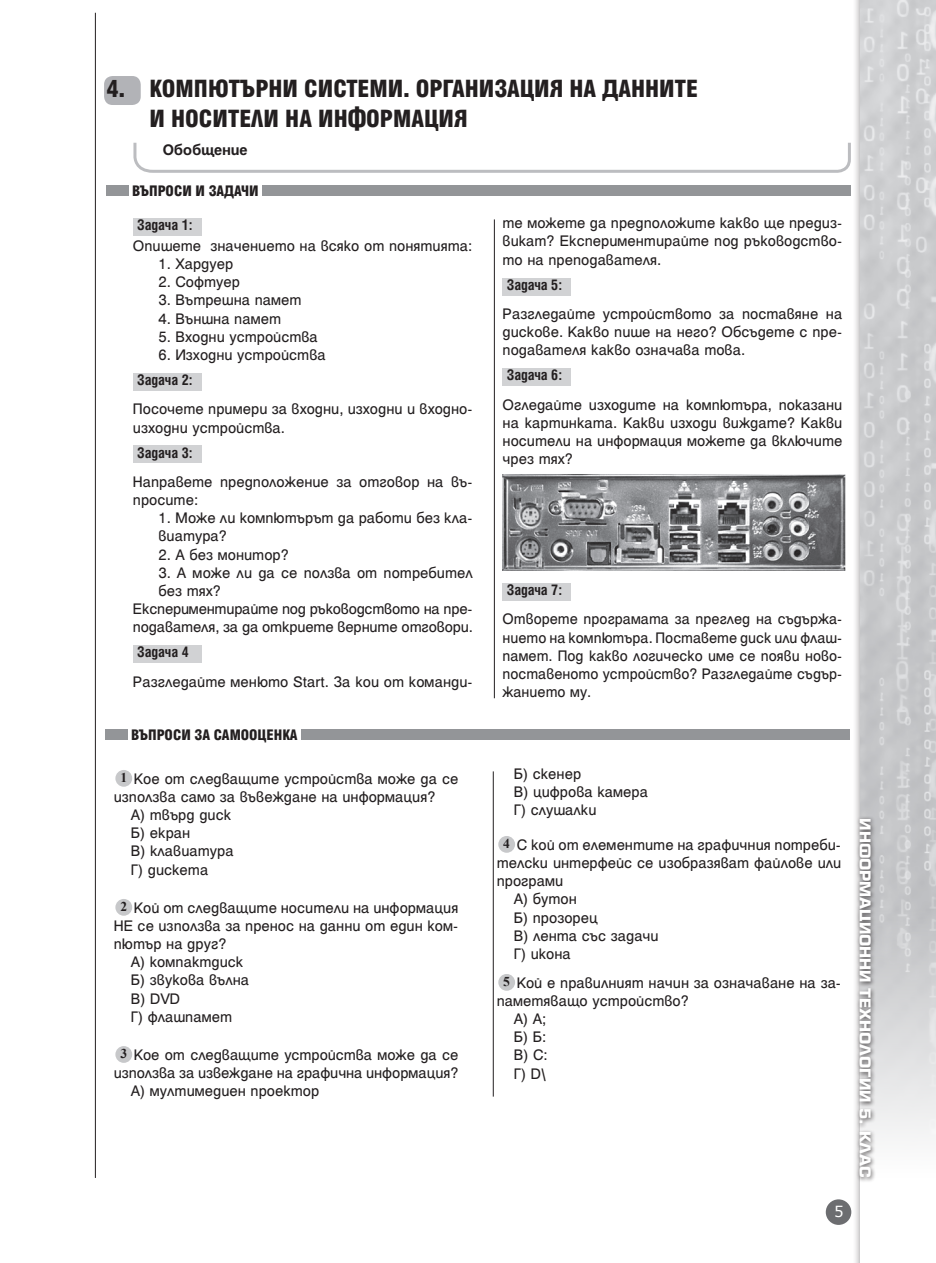
<style>
.page{position:relative;width:936px;height:1263px;background:#fff}
.page>*{position:absolute;margin:0;border:0;box-sizing:border-box;transform-origin:0 0}
.t1{font:900 condensed 27px/29.7px "Helen Bg";color:#231f20}
.t2{font:16.5px/18.1px "Helen Bg";color:#231f20}
.t3{font:700 condensed 16.5px "Helen Bg";letter-spacing:-.01em;color:#231f20}
.t4{font:900 condensed 16.5px "Helen Bg";color:#231f20}
.t5{font:700 16.5px "Helen Bg";letter-spacing:-.01em;color:#231f20}
.t6{font:700 15px "SP Europa";color:#fff}
.t7{font:15px "Verdana";color:#fff}
.s1{font-family:"Times New Roman";font-weight:700;font-size:13.5px}
</style>
<div class="page">
<img style="left:860px;top:0;width:75px;height:1138px">
<div style="left:825px;top:1199px;width:26px;height:26px;background:#6c6d70;border-radius:50%"></div>
<div style="left:855px;top:816px;width:21px;height:367px;background:#231f20;opacity:.75"></div>
<hr style="left:95px;top:13px;width:1px;height:1165px;background:#231f20">
<div style="left:104px;top:76px;width:37px;height:29px;background:#b2b3b7;border-radius:9px"></div>
<div style="left:106px;top:185px;width:22px;height:10px;background:#939598"></div>
<div style="left:262px;top:185px;width:588px;height:10px;background:#939598"></div>
<div style="left:133px;top:218px;width:68px;height:18px;background:#d1d2d4"></div>
<div style="left:133px;top:373px;width:68px;height:18px;background:#d1d2d4"></div>
<div style="left:133px;top:446px;width:68px;height:17px;background:#d1d2d4"></div>
<div style="left:133px;top:645px;width:68px;height:18px;background:#d1d2d4"></div>
<div style="left:502px;top:278px;width:69px;height:17px;background:#d1d2d4"></div>
<div style="left:502px;top:368px;width:69px;height:18px;background:#d1d2d4"></div>
<img style="left:502px;top:474px;width:343px;height:96px">
<div style="left:502px;top:583px;width:69px;height:18px;background:#d1d2d4"></div>
<div style="left:115px;top:770px;width:17px;height:17px;background:#c7c8ca;border-radius:50%"></div>
<div style="left:115px;top:899px;width:17px;height:17px;background:#c7c8ca;border-radius:50%"></div>
<div style="left:115px;top:1046px;width:17px;height:17px;background:#c7c8ca;border-radius:50%"></div>
<div style="left:498px;top:836px;width:17px;height:17px;background:#c7c8ca;border-radius:50%"></div>
<div style="left:498px;top:974px;width:17px;height:17px;background:#c7c8ca;border-radius:50%"></div>
<div style="left:105px;top:729px;width:22px;height:10px;background:#939598"></div>
<div style="left:301px;top:729px;width:548px;height:10px;background:#939598"></div>
<hr style="left:494px;top:219px;width:1px;height:479px;background:#231f20">
<hr style="left:493px;top:771px;width:1px;height:325px;background:#231f20">
<svg style="left:133px;top:142px;width:718px;height:31px"></svg>
<h1 class="t1" style="left:149px;top:74px;width:550px;text-indent:-43px">4. КОМПЮТЪРНИ СИСТЕМИ. ОРГАНИЗАЦИЯ НА ДАННИТЕ<br>И НОСИТЕЛИ НА ИНФОРМАЦИЯ</h1>
<p class="t5" style="left:163px;top:141px;width:86px">Обобщение</p>
<p class="t4" style="left:132px;top:183px;width:128px">ВЪПРОСИ И ЗАДАЧИ</p>
<p class="t3" style="left:137px;top:217px;width:57px">Задача 1:</p>
<p class="t2" style="left:133px;top:236px;width:340px">Опишете значението на всяко от понятията:</p>
<p class="t2" style="left:158px;top:254px;width:76px">1. Хардуер</p>
<p class="t2" style="left:158px;top:273px;width:83px">2. Софтуер</p>
<p class="t2" style="left:158px;top:291px;width:145px">3. Вътрешна памет</p>
<p class="t2" style="left:158px;top:309px;width:124px">4. Външна памет</p>
<p class="t2" style="left:158px;top:327px;width:161px">5. Входни устройства</p>
<p class="t2" style="left:158px;top:345px;width:169px">6. Изходни устройства</p>
<p class="t3" style="left:137px;top:372px;width:57px">Задача 2:</p>
<p class="t2" style="left:133px;top:400px;width:341px">Посочете примери за входни, изходни и входно&shy;изходни устройства.</p>
<p class="t3" style="left:137px;top:444px;width:57px">Задача 3:</p>
<p class="t2" style="left:133px;top:472px;width:341px">Направете предположение за отговор на въ&shy;просите:</p>
<p class="t2" style="left:158px;top:509px;width:316px">1. Може ли компютърът да работи без кла&shy;виатура?</p>
<p class="t2" style="left:158px;top:545px;width:132px">2. А без монитор?</p>
<p class="t2" style="left:158px;top:563px;width:316px">3. А може ли да се ползва от потребител</p>
<p class="t2" style="left:158px;top:581px;width:64px">без тях?</p>
<p class="t2" style="left:133px;top:599px;width:339px">Експериментирайте под ръководството на пре-</p>
<p class="t2" style="left:133px;top:617px;width:341px">подавателя, за да откриете верните отговори.</p>
<p class="t3" style="left:137px;top:644px;width:53px">Задача 4</p>
<p class="t2" style="left:133px;top:672px;width:341px">Разгледайте менюто Start. За кои от команди-</p>
<p class="t4" style="left:131px;top:727px;width:168px">ВЪПРОСИ ЗА САМООЦЕНКА</p>
<p class="t2" style="left:120px;top:769px;width:339px"><span class="s1">1</span> Кое от следващите устройства може да се</p>
<p class="t2" style="left:114px;top:787px;width:323px">използва само за въвеждане на информация?</p>
<p class="t2" style="left:131px;top:805px;width:102px">А) твърд диск</p>
<p class="t2" style="left:131px;top:824px;width:61px">Б) екран</p>
<p class="t2" style="left:131px;top:842px;width:104px">В) клавиатура</p>
<p class="t2" style="left:131px;top:860px;width:79px">Г) дискета</p>
<p class="t2" style="left:120px;top:898px;width:339px"><span class="s1">2</span> Кой от следващите носители на информация</p>
<p class="t2" style="left:114px;top:916px;width:346px">НЕ се използва за пренос на данни от един ком-</p>
<p class="t2" style="left:114px;top:934px;width:114px">пютър на друг?</p>
<p class="t2" style="left:131px;top:953px;width:114px">А) компактдиск</p>
<p class="t2" style="left:131px;top:971px;width:120px">Б) звукова вълна</p>
<p class="t2" style="left:131px;top:989px;width:51px">В) DVD</p>
<p class="t2" style="left:131px;top:1007px;width:103px">Г) флашпамет</p>
<p class="t2" style="left:120px;top:1045px;width:339px"><span class="s1">3</span> Кое от следващите устройства може да се</p>
<p class="t2" style="left:114px;top:1063px;width:346px">използва за извеждане на графична информация?</p>
<p class="t2" style="left:131px;top:1082px;width:190px">А) мултимедиен проектор</p>
<p class="t2" style="left:502px;top:214px;width:341px;text-align:justify">те можете да предположите какво ще предиз&shy;викат? Експериментирайте под ръководство&shy;то на преподавателя.</p>
<p class="t3" style="left:507px;top:276px;width:57px">Задача 5:</p>
<p class="t2" style="left:502px;top:304px;width:341px;text-align:justify">Разгледайте устройството за поставяне на дискове. Какво пише на него? Обсъдете с пре&shy;подавателя какво означава това.</p>
<p class="t3" style="left:507px;top:367px;width:57px">Задача 6:</p>
<p class="t2" style="left:502px;top:395px;width:341px;text-align:justify">Огледайте изходите на компютъра, показани на картинката. Какви изходи виждате? Какви носители на информация можете да включите чрез тях?</p>
<p class="t3" style="left:507px;top:582px;width:57px">Задача 7:</p>
<p class="t2" style="left:502px;top:610px;width:341px;text-align:justify">Отворете програмата за преглед на съдържа&shy;нието на компютъра. Поставете диск или флаш&shy;памет. Под какво логическо име се появи ново&shy;поставеното устройство? Разгледайте съдър&shy;жанието му.</p>
<p class="t2" style="left:513px;top:764px;width:136px">Б) скенер<br>В) цифрова камера<br>Г) слушалки</p>
<p class="t2" style="left:503px;top:835px;width:339px"><span class="s1">4</span> С кой от елементите на графичния потреби-</p>
<p class="t2" style="left:496px;top:853px;width:346px">телски интерфейс се изобразяват файлове или</p>
<p class="t2" style="left:496px;top:871px;width:68px">програми</p>
<p class="t2" style="left:513px;top:890px;width:65px">А) бутон</p>
<p class="t2" style="left:513px;top:908px;width:86px">Б) прозорец</p>
<p class="t2" style="left:513px;top:926px;width:146px">В) лента със задачи</p>
<p class="t2" style="left:513px;top:944px;width:59px">Г) икона</p>
<p class="t2" style="left:503px;top:973px;width:339px"><span class="s1">5</span> Кой е правилният начин за означаване на за-</p>
<p class="t2" style="left:496px;top:991px;width:194px">паметяващо устройство?</p>
<p class="t2" style="left:513px;top:1009px;width:34px">А) А;</p>
<p class="t2" style="left:513px;top:1028px;width:34px">Б) Б:</p>
<p class="t2" style="left:513px;top:1046px;width:35px">В) C:</p>
<p class="t2" style="left:513px;top:1064px;width:34px">Г) D\</p>
<p class="t7" style="left:834px;top:1202px;width:11px">5</p>
<p class="t6" style="left:873px;top:818px;width:361px;rotate:90deg">ИНФОРМАЦИОННИ ТЕХНОЛОГИИ 5. КЛАС</p>
</div>
